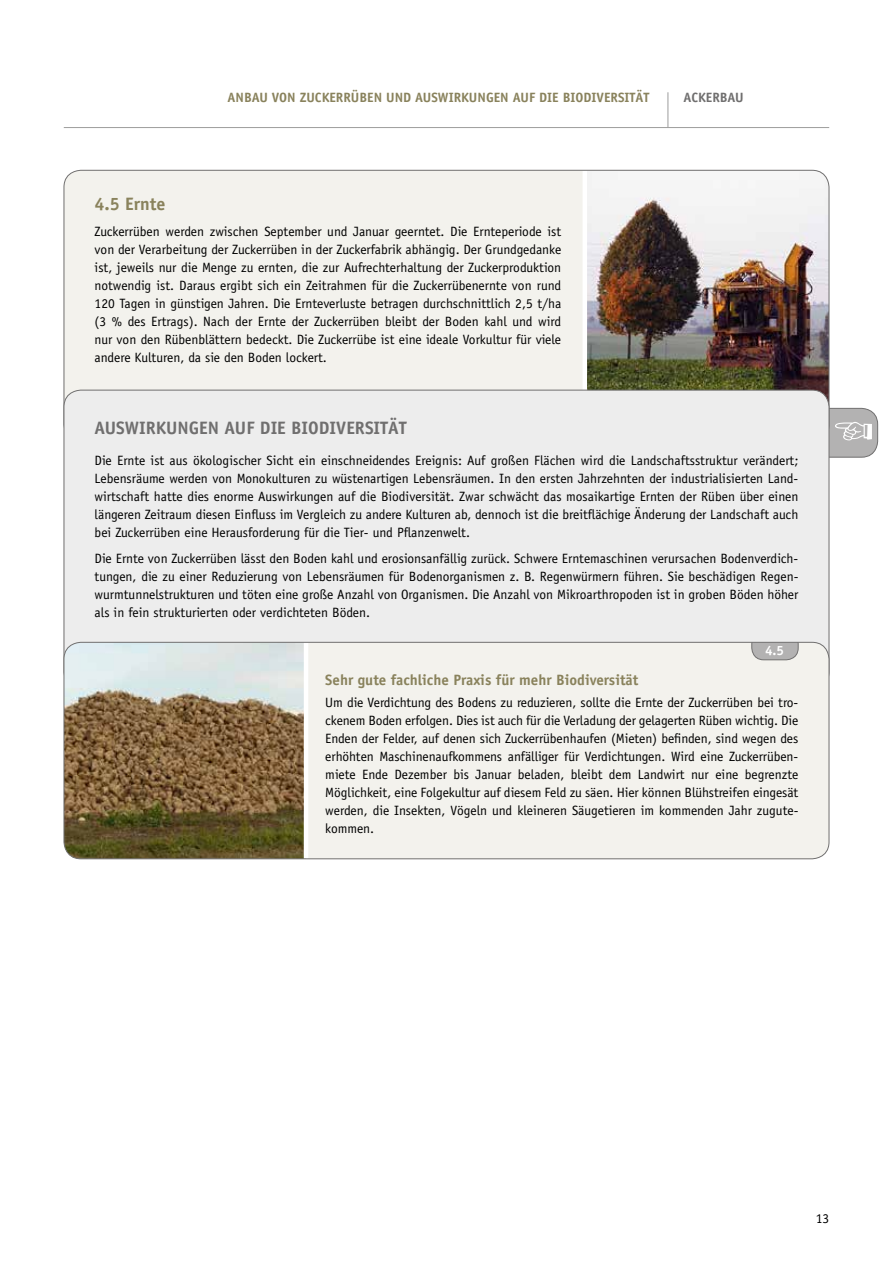
<style>
.page{position:relative;width:893px;height:1263px;background:#fff}
.page>*{position:absolute;margin:0;border:0;box-sizing:border-box;transform-origin:0 0}
.t1{font:700 18px "Officina Sans";color:#706f6f}
.t2{font:700 18px "Officina Sans";color:#89825c}
.t3{font:700 15px "Officina Sans";color:#89825c}
.t4{font:13.5px/18px "Officina Sans";color:#000;text-align:justify}
.t5{font:700 13.5px "Officina Sans";color:#89825c}
.t6{font:700 13.5px "Officina Sans";color:#706f6f}
.t7{font:700 13.5px "Officina Sans";color:#fff}
</style>
<div class="page">
<div style="left:789px;top:408px;width:89px;height:49px;background:#b3b2b2;border-radius:16px"></div>
<div style="left:789px;top:408px;width:89px;height:49px;border:1px solid #706f6f;border-radius:16px"></div>
<svg style="left:835px;top:422px;width:37px;height:18px"></svg>
<div style="left:64px;top:170px;width:765px;height:271px;background:#f3f2ed;border-radius:17px"></div>
<img style="left:580px;top:170px;width:249px;height:228px">
<div style="left:64px;top:390px;width:765px;height:299px;background:#ededed;border-radius:17px"></div>
<div style="left:64px;top:642px;width:765px;height:217px;background:#f3f2ed;border-radius:17px"></div>
<svg style="left:752px;top:644px;width:46px;height:16px"></svg>
<svg style="left:64px;top:642px;width:244px;height:217px;background:#928367"></svg>
<div style="left:64px;top:642px;width:765px;height:217px;border:1px solid #706f6f;border-radius:17px"></div>
<hr style="left:668px;top:92px;width:1px;height:36px;background:#9d9d9c">
<hr style="left:64px;top:127px;width:765px;height:1px;background:#9d9d9c">
<p class="t5" style="left:228px;top:89px;width:423px">ANBAU VON ZUCKERRÜBEN UND AUSWIRKUNGEN AUF DIE BIODIVERSITÄT</p>
<p class="t6" style="left:684px;top:89px;width:62px">ACKERBAU</p>
<h1 class="t2" style="left:95px;top:192px;width:72px">4.5 ERNTE</h1>
<p class="t4" style="left:95px;top:223px;width:468px">Zuckerrüben werden zwischen September und Januar geerntet. Die Ernteperiode ist von der Verarbeitung der Zuckerrüben in der Zuckerfabrik abhängig. Der Grundgedanke ist, jeweils nur die Menge zu ernten, die zur Aufrechterhaltung der Zuckerproduktion notwendig ist. Daraus ergibt sich ein Zeitrahmen für die Zuckerrübenernte von rund 120 Tagen in günstigen Jahren. Die Ernteverluste betragen durchschnittlich 2,5 t/ha (3 % des Ertrags). Nach der Ernte der Zuckerrüben bleibt der Boden kahl und wird nur von den Rübenblättern bedeckt. Die Zuckerrübe ist eine ideale Vorkultur für viele andere Kulturen, da sie den Boden lockert.</p>
<h1 class="t1" style="left:95px;top:416px;width:314px">AUSWIRKUNGEN AUF DIE BIODIVERSITÄT</h1>
<p class="t4" style="left:95px;top:451px;width:705px">Die Ernte ist aus ökologischer Sicht ein einschneidendes Ereignis: Auf großen Flächen wird die Landschaftsstruktur verändert; Lebensräume werden von Monokulturen zu wüstenartigen Lebensräumen. In den ersten Jahrzehnten der industrialisierten Land&shy;wirtschaft hatte dies enorme Auswirkungen auf die Biodiversität. Zwar schwächt das mosaikartige Ernten der Rüben über einen längeren Zeitraum diesen Einfluss im Vergleich zu andere Kulturen ab, dennoch ist die breitflächige Änderung der Landschaft auch bei Zuckerrüben eine Herausforderung für die Tier- und Pflanzenwelt.</p>
<p class="t4" style="left:95px;top:550px;width:705px">Die Ernte von Zuckerrüben lässt den Boden kahl und erosionsanfällig zurück. Schwere Erntemaschinen verursachen Bodenverdich&shy;tungen, die zu einer Reduzierung von Lebensräumen für Bodenorganismen z. B. Regenwürmern führen. Sie beschädigen Regen&shy;wurmtunnelstrukturen und töten eine große Anzahl von Organismen. Die Anzahl von Mikroarthropoden ist in groben Böden höher als in fein strukturierten oder verdichteten Böden.</p>
<p class="t7" style="left:765px;top:642px;width:21px">4.5</p>
<p class="t3" style="left:325px;top:670px;width:315px">SEHR GUTE FACHLICHE PRAXIS FÜR MEHR BIODIVERSITÄT</p>
<p class="t4" style="left:325px;top:694px;width:475px">Um die Verdichtung des Bodens zu reduzieren, sollte die Ernte der Zuckerrüben bei tro&shy;ckenem Boden erfolgen. Dies ist auch für die Verladung der gelagerten Rüben wichtig. Die Enden der Felder, auf denen sich Zuckerrübenhaufen (Mieten) befinden, sind wegen des erhöhten Maschinenaufkommens anfälliger für Verdichtungen. Wird eine Zuckerrüben&shy;miete Ende Dezember bis Januar beladen, bleibt dem Landwirt nur eine begrenzte Möglichkeit, eine Folgekultur auf diesem Feld zu säen. Hier können Blühstreifen eingesät werden, die Insekten, Vögeln und kleineren Säugetieren im kommenden Jahr zugute&shy;kommen.</p>
<p class="t4" style="left:816px;top:1209px;width:15px">13</p>
</div>
